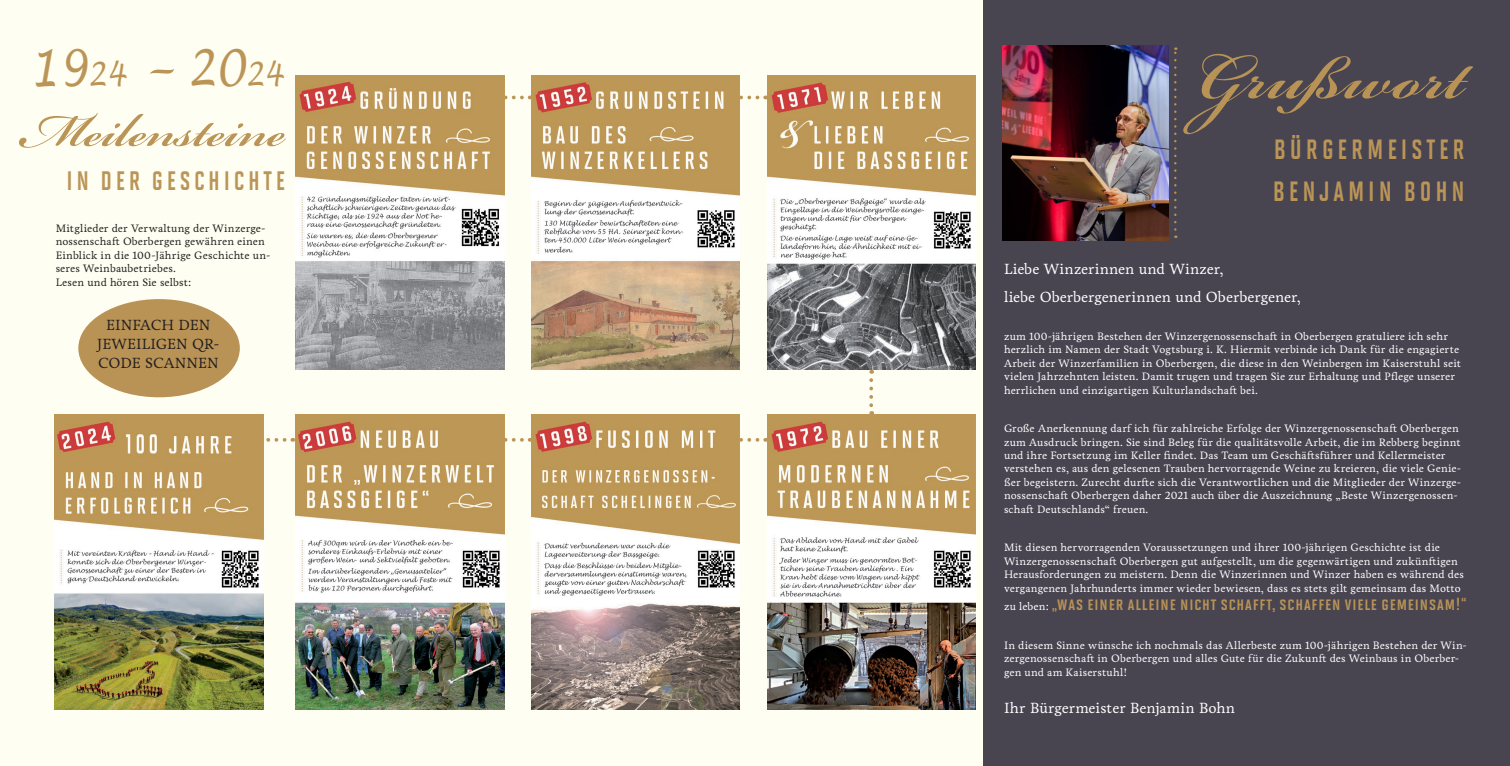
<style>
.page{position:relative;width:1510px;height:766px;background:#fff}
.page>*{position:absolute;margin:0;border:0;box-sizing:border-box;transform-origin:0 0}
.t1{font:600 100px "Bickham Script Pro";color:#b99356}
.t2{font:600 71.88px "Bickham Script Pro";color:#bb9557}
.t3{font:italic 50.75px "Lucida Handwriting";color:#bb9557;scale:.85 1}
.t4{font:32.5px/42.2px "Solano Gothic MVB Bd SC";letter-spacing:.14em;color:#bb9557;scale:.85 1}
.t5{font:31.12px "Solano Gothic MVB Bd SC";letter-spacing:.14em;color:#bb9557;scale:.85 1}
.t6{font:17.5px "Solano Gothic MVB Bd SC";letter-spacing:.05em;color:#b99356}
.t7{font:15px/27.1px "Livory";color:#fff}
.t8{font:15px/18.8px "Livory";color:#231f20;text-align:center}
.t9{font:11px/13.5px "Livory";letter-spacing:.015em;color:#fff}
.t10{font:11px/13.5px "Livory";letter-spacing:.015em;color:#231f20}
.s1{font-size:33.38px}
.s2{font-size:48.12px}
.s3{font-family:"Livory";font-size:11px;color:#fff}
</style>
<div class="page">
<div style="left:0;top:0;width:1509px;height:765px;background:#fffef2"></div>
<svg style="left:505px;top:96px;width:25px;height:3px"></svg>
<div style="left:983px;top:0;width:526px;height:765px;background:#484551"></div>
<img style="left:1002px;top:45px;width:166px;height:195px">
<svg style="left:1174px;top:47px;width:2px;height:182px"></svg>
<svg style="left:741px;top:96px;width:25px;height:3px"></svg>
<svg style="left:869px;top:380px;width:4px;height:35px"></svg>
<svg style="left:741px;top:438px;width:25px;height:3px"></svg>
<svg style="left:505px;top:438px;width:25px;height:3px"></svg>
<svg style="left:268px;top:438px;width:25px;height:3px"></svg>
<img style="left:296px;top:75px;width:208px;height:295px">
<img style="left:531px;top:75px;width:209px;height:295px">
<img style="left:767px;top:75px;width:208px;height:295px">
<img style="left:55px;top:415px;width:208px;height:294px">
<img style="left:296px;top:415px;width:208px;height:294px">
<img style="left:531px;top:415px;width:209px;height:294px">
<img style="left:767px;top:415px;width:208px;height:294px">
<div style="left:78px;top:299px;width:162px;height:98px;background:#b99356;border-radius:50%"></div>
<h3 class="t3" style="left:29px;top:37px;width:300px">19<span class="s1">24</span><span class="s2">-</span> 20<span class="s1">24</span></h3>
<h2 class="t2" style="left:21px;top:79px;width:265px">Meilensteine</h2>
<h3 class="t5" style="left:66px;top:162px;width:258px">IN DER GESCHICHTE</h3>
<p class="t10" style="left:56px;top:221px;width:216px">Mitglieder der Verwaltung der Winzerge&shy;nossenschaft Oberbergen gewähren einen Einblick in die 100-Jährige Geschichte un&shy;seres Weinbaubetriebes.<br>Lesen und hören Sie selbst:</p>
<h3 class="t8" style="left:97px;top:316px;width:124px">EINFACH DEN<br>JEWEILIGEN QR-<br>CODE SCANNEN</h3>
<h1 class="t1" style="left:1195px;top:5px;width:271px">Grußwort</h1>
<h3 class="t4" style="left:1272px;top:126px;width:227px">BÜRGERMEISTER<br>BENJAMIN BOHN</h3>
<h3 class="t7" style="left:1004px;top:256px;width:298px">Liebe Winzerinnen und Winzer,<br>liebe Oberbergenerinnen und Oberbergener,</h3>
<p class="t9" style="left:1004px;top:329px;width:458px">zum 100-jährigen Bestehen der Winzergenossenschaft in Oberbergen gratuliere ich sehr herzlich im Namen der Stadt Vogtsburg i. K. Hiermit verbinde ich Dank für die engagierte Arbeit der Winzerfamilien in Oberbergen, die diese in den Weinbergen im Kaiserstuhl seit vielen Jahrzehnten leisten. Damit trugen und tragen Sie zur Erhaltung und Pflege unserer herrlichen und einzigartigen Kulturlandschaft bei.</p>
<p class="t9" style="left:1004px;top:421px;width:459px">Große Anerkennung darf ich für zahlreiche Erfolge der Winzergenossenschaft Oberbergen zum Ausdruck bringen. Sie sind Beleg für die qualitätsvolle Arbeit, die im Rebberg beginnt und ihre Fortsetzung im Keller findet. Das Team um Geschäftsführer und Kellermeister verstehen es, aus den gelesenen Trauben hervorragende Weine zu kreieren, die viele Genie&shy;ßer begeistern. Zurecht durfte sich die Verantwortlichen und die Mitglieder der Winzerge&shy;nossenschaft Oberbergen daher 2021 auch über die Auszeichnung „Beste Winzergenossen&shy;schaft Deutschlands“ freuen.</p>
<p class="t9" style="left:1004px;top:540px;width:461px">Mit diesen hervorragenden Voraussetzungen und ihrer 100-jährigen Geschichte ist die Winzergenossenschaft Oberbergen gut aufgestellt, um die gegenwärtigen und zukünftigen Herausforderungen zu meistern. Denn die Winzerinnen und Winzer haben es während des vergangenen Jahrhunderts immer wieder bewiesen, dass es stets gilt gemeinsam das Motto</p>
<h3 class="t6" style="left:1004px;top:594px;width:464px"><span class="s3">zu leben:</span> „WAS EINER ALLEINE NICHT SCHAFFT, SCHAFFEN VIELE GEMEINSAM!“</h3>
<p class="t9" style="left:1004px;top:638px;width:464px">In diesem Sinne wünsche ich nochmals das Allerbeste zum 100-jährigen Bestehen der Win&shy;zergenossenschaft in Oberbergen und alles Gute für die Zukunft des Weinbaus in Oberber&shy;gen und am Kaiserstuhl!</p>
<h3 class="t7" style="left:1004px;top:694px;width:233px">Ihr Bürgermeister Benjamin Bohn</h3>
</div>
